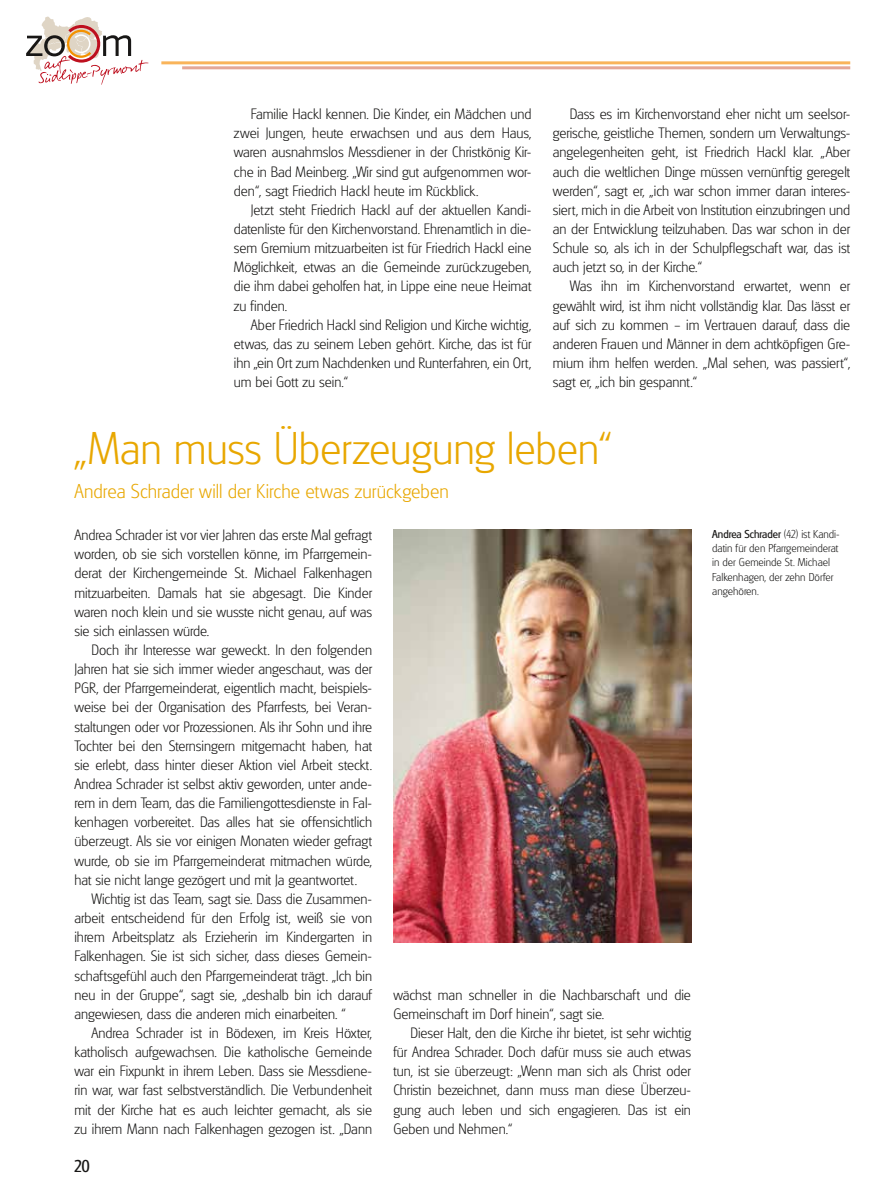
<style>
.page{position:relative;width:893px;height:1191px;background:#fff}
.page>*{position:absolute;margin:0;border:0;box-sizing:border-box;transform-origin:0 0}
.t1{font:300 48px "Glasgow Pro";letter-spacing:-.005em;color:#e8a700}
.t2{font:300 21px "Glasgow Pro";color:#e8a700}
.t3{font:18px "Glasgow Pro";color:#181716}
.t4{font:300 15.75px/19.2px "Glasgow Pro";color:#181716;text-align:justify}
.t5{font:300 12px/14.4px "Glasgow Pro";color:#181716}
.s1{font-weight:400}
</style>
<div class="page">
<hr style="left:161px;top:61px;width:689px;height:3px;background:#f9b45a">
<hr style="left:182px;top:66px;width:668px;height:3px;background:#e4a796">
<svg style="left:26px;top:17px;width:122px;height:68px"></svg>
<img style="left:393px;top:530px;width:298px;height:412px">
<p class="t4" style="left:234px;top:104px;width:299px;text-indent:17px">Familie Hackl kennen. Die Kinder, ein Mädchen und zwei Jungen, heute erwachsen und aus dem Haus, waren ausnahmslos Messdiener in der Christkönig Kir&shy;che in Bad Meinberg. „Wir sind gut aufgenommen wor&shy;den“, sagt Friedrich Hackl heute im Rückblick.</p>
<p class="t4" style="left:234px;top:200px;width:299px;text-indent:17px">Jetzt steht Friedrich Hackl auf der aktuellen Kandi&shy;datenliste für den Kirchenvorstand. Ehrenamtlich in die&shy;sem Gremium mitzuarbeiten ist für Friedrich Hackl eine Möglichkeit, etwas an die Gemeinde zurückzugeben, die ihm dabei geholfen hat, in Lippe eine neue Heimat zu finden.</p>
<p class="t4" style="left:234px;top:315px;width:299px;text-indent:17px">Aber Friedrich Hackl sind Religion und Kirche wichtig, etwas, das zu seinem Leben gehört. Kirche, das ist für ihn „ein Ort zum Nachdenken und Runterfahren, ein Ort, um bei Gott zu sein.“</p>
<p class="t4" style="left:553px;top:104px;width:299px;text-indent:17px">Dass es im Kirchenvorstand eher nicht um seelsor&shy;gerische, geistliche Themen, sondern um Verwaltungs&shy;angelegenheiten geht, ist Friedrich Hackl klar. „Aber auch die weltlichen Dinge müssen vernünftig geregelt werden“, sagt er, „ich war schon immer daran interes&shy;siert, mich in die Arbeit von Institution einzubringen und an der Entwicklung teilzuhaben. Das war schon in der Schule so, als ich in der Schulpflegschaft war, das ist auch jetzt so, in der Kirche.“</p>
<p class="t4" style="left:553px;top:277px;width:299px;text-indent:17px">Was ihn im Kirchenvorstand erwartet, wenn er gewählt wird, ist ihm nicht vollständig klar. Das lässt er auf sich zu kommen – im Vertrauen darauf, dass die anderen Frauen und Männer in dem achtköpfigen Gre&shy;mium ihm helfen werden. „Mal sehen, was passiert“, sagt er, „ich bin gespannt.“</p>
<h1 class="t1" style="left:74px;top:421px;width:539px">„Man muss Überzeugung leben“</h1>
<h2 class="t2" style="left:74px;top:479px;width:376px">Andrea Schrader will der Kirche etwas zurückgeben</h2>
<p class="t4" style="left:74px;top:525px;width:299px">Andrea Schrader ist vor vier Jahren das erste Mal gefragt worden, ob sie sich vorstellen könne, im Pfarrgemein&shy;derat der Kirchengemeinde St. Michael Falkenhagen mitzuarbeiten. Damals hat sie abgesagt. Die Kinder waren noch klein und sie wusste nicht genau, auf was sie sich einlassen würde.</p>
<p class="t4" style="left:91px;top:640px;width:282px">Doch ihr Interesse war geweckt. In den folgenden</p>
<p class="t4" style="left:74px;top:659px;width:299px">Jahren hat sie sich immer wieder angeschaut, was der</p>
<p class="t4" style="left:74px;top:678px;width:299px">PGR, der Pfarrgemeinderat, eigentlich macht, beispiels-</p>
<p class="t4" style="left:74px;top:697px;width:299px">weise bei der Organisation des Pfarrfests, bei Veran-</p>
<p class="t4" style="left:74px;top:717px;width:299px">staltungen oder vor Prozessionen. Als ihr Sohn und ihre</p>
<p class="t4" style="left:74px;top:736px;width:299px">Tochter bei den Sternsingern mitgemacht haben, hat</p>
<p class="t4" style="left:74px;top:755px;width:299px">sie erlebt, dass hinter dieser Aktion viel Arbeit steckt.</p>
<p class="t4" style="left:74px;top:774px;width:299px">Andrea Schrader ist selbst aktiv geworden, unter ande-</p>
<p class="t4" style="left:74px;top:793px;width:299px">rem in dem Team, das die Familiengottesdienste in Fal-</p>
<p class="t4" style="left:74px;top:812px;width:299px">kenhagen vorbereitet. Das alles hat sie offensichtlich</p>
<p class="t4" style="left:74px;top:831px;width:299px">überzeugt. Als sie vor einigen Monaten wieder gefragt</p>
<p class="t4" style="left:74px;top:851px;width:299px">wurde, ob sie im Pfarrgemeinderat mitmachen würde,</p>
<p class="t4" style="left:74px;top:870px;width:284px">hat sie nicht lange gezögert und mit Ja geantwortet.</p>
<p class="t4" style="left:91px;top:889px;width:282px">Wichtig ist das Team, sagt sie. Dass die Zusammen-</p>
<p class="t4" style="left:74px;top:908px;width:299px">arbeit entscheidend für den Erfolg ist, weiß sie von</p>
<p class="t4" style="left:74px;top:927px;width:299px">ihrem Arbeitsplatz als Erzieherin im Kindergarten in</p>
<p class="t4" style="left:74px;top:946px;width:299px">Falkenhagen. Sie ist sich sicher, dass dieses Gemein-</p>
<p class="t4" style="left:74px;top:965px;width:299px">schaftsgefühl auch den Pfarrgemeinderat trägt. „Ich bin</p>
<p class="t4" style="left:74px;top:985px;width:299px">neu in der Gruppe“, sagt sie, „deshalb bin ich darauf</p>
<p class="t4" style="left:74px;top:1004px;width:273px">angewiesen, dass die anderen mich einarbeiten. “</p>
<p class="t4" style="left:91px;top:1023px;width:282px">Andrea Schrader ist in Bödexen, im Kreis Höxter,</p>
<p class="t4" style="left:74px;top:1042px;width:299px">katholisch aufgewachsen. Die katholische Gemeinde</p>
<p class="t4" style="left:74px;top:1061px;width:299px">war ein Fixpunkt in ihrem Leben. Dass sie Messdiene-</p>
<p class="t4" style="left:74px;top:1080px;width:299px">rin war, war fast selbstverständlich. Die Verbundenheit</p>
<p class="t4" style="left:74px;top:1099px;width:299px">mit der Kirche hat es auch leichter gemacht, als sie</p>
<p class="t4" style="left:74px;top:1118px;width:299px">zu ihrem Mann nach Falkenhagen gezogen ist. „Dann</p>
<p class="t4" style="left:393px;top:985px;width:299px">wächst man schneller in die Nachbarschaft und die<br>Gemeinschaft im Dorf hinein“, sagt sie.</p>
<p class="t4" style="left:393px;top:1023px;width:299px;text-indent:17px">Dieser Halt, den die Kirche ihr bietet, ist sehr wichtig für Andrea Schrader. Doch dafür muss sie auch etwas tun, ist sie überzeugt: „Wenn man sich als Christ oder Christin bezeichnet, dann muss man diese Überzeu&shy;gung auch leben und sich engagieren. Das ist ein Geben und Nehmen.“</p>
<p class="t3" style="left:74px;top:1155px;width:17px">20</p>
<p class="t5" style="left:712px;top:526px;width:129px"><span class="s1">Andrea Schrader</span> (42) ist Kandi&shy;datin für den Pfarrgemeinderat in der Gemeinde St. Michael<br>Falkenhagen, der zehn Dörfer angehören.</p>
</div>
